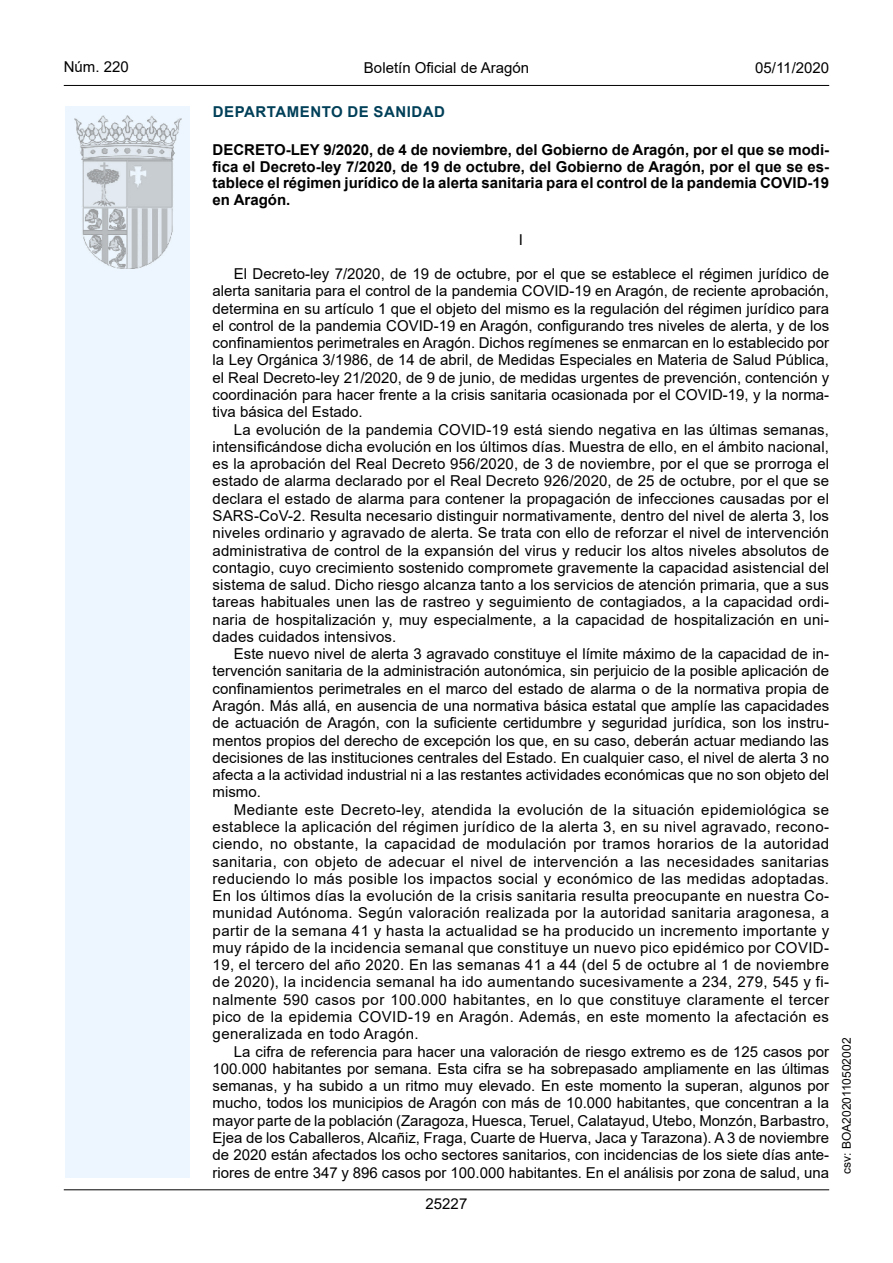
<style>
.page{position:relative;width:893px;height:1263px;background:#fff}
.page>*{position:absolute;margin:0;border:0;box-sizing:border-box;transform-origin:0 0}
.inicio_de_parrafo{font:15px/17.2px "Arial";color:#000;text-align:justify}
.Titulo_text{font:700 15px/16.5px "Arial";color:#000;text-align:justify}
.estilo_head-c{font:15px "Arial";color:#000}
.emisor_text{font:700 15px "Arial";letter-spacing:.035em;color:#003f58}
.estilo_head-d{font:15px "Arial";color:#000}
.estilo_head-i{font:15px "Arial";color:#000}
.center{font:15px "Arial";color:#000}
.estilo_head-i-2{font:12px "Arial";color:#000}
</style>
<div class="page">
<hr style="left:64px;top:1189px;width:765px;height:1px;background:#000">
<hr style="left:64px;top:85px;width:765px;height:1px;background:#000">
<div style="left:65px;top:106px;width:125px;height:1072px;background:#edf6fe"></div>
<img style="left:75px;top:115px;width:106px;height:153px">
<p class="estilo_head-i" style="left:64px;top:57px;width:67px">Núm. 220</p>
<p class="estilo_head-c" style="left:364px;top:57px;width:167px">Boletín Oficial de Aragón</p>
<p class="estilo_head-d" style="left:755px;top:57px;width:75px">05/11/2020</p>
<p class="emisor_text" style="left:213px;top:101px;width:234px">DEPARTAMENTO DE SANIDAD</p>
<p class="Titulo_text" style="left:213px;top:142px;width:618px">DECRETO-LEY 9/2020, de 4 de noviembre, del Gobierno de Aragón, por el que se modi&shy;fica el Decreto-ley 7/2020, de 19 de octubre, del Gobierno de Aragón, por el que se es&shy;tablece el régimen jurídico de la alerta sanitaria para el control de la pandemia COVID-19 en Aragón.</p>
<p class="center" style="left:519px;top:229px;width:6px">I</p>
<p class="inicio_de_parrafo" style="left:213px;top:265px;width:618px;text-indent:21px">El Decreto-ley 7/2020, de 19 de octubre, por el que se establece el régimen jurídico de alerta sanitaria para el control de la pandemia COVID-19 en Aragón, de reciente aprobación, determina en su artículo 1 que el objeto del mismo es la regulación del régimen jurídico para el control de la pandemia COVID-19 en Aragón, configurando tres niveles de alerta, y de los confinamientos perimetrales en Aragón. Dichos regímenes se enmarcan en lo establecido por la Ley Orgánica 3/1986, de 14 de abril, de Medidas Especiales en Materia de Salud Pública, el Real Decreto-ley 21/2020, de 9 de junio, de medidas urgentes de prevención, contención y coordinación para hacer frente a la crisis sanitaria ocasionada por el COVID-19, y la norma&shy;tiva básica del Estado.</p>
<p class="inicio_de_parrafo" style="left:213px;top:421px;width:618px;text-indent:21px">La evolución de la pandemia COVID-19 está siendo negativa en las últimas semanas, intensificándose dicha evolución en los últimos días. Muestra de ello, en el ámbito nacional, es la aprobación del Real Decreto 956/2020, de 3 de noviembre, por el que se prorroga el estado de alarma declarado por el Real Decreto 926/2020, de 25 de octubre, por el que se declara el estado de alarma para contener la propagación de infecciones causadas por el SARS-CoV-2. Resulta necesario distinguir normativamente, dentro del nivel de alerta 3, los niveles ordinario y agravado de alerta. Se trata con ello de reforzar el nivel de intervención administrativa de control de la expansión del virus y reducir los altos niveles absolutos de contagio, cuyo crecimiento sostenido compromete gravemente la capacidad asistencial del sistema de salud. Dicho riesgo alcanza tanto a los servicios de atención primaria, que a sus tareas habituales unen las de rastreo y seguimiento de contagiados, a la capacidad ordi&shy;naria de hospitalización y, muy especialmente, a la capacidad de hospitalización en uni&shy;dades cuidados intensivos.</p>
<p class="inicio_de_parrafo" style="left:213px;top:645px;width:618px;text-indent:21px">Este nuevo nivel de alerta 3 agravado constituye el límite máximo de la capacidad de in&shy;tervención sanitaria de la administración autonómica, sin perjuicio de la posible aplicación de confinamientos perimetrales en el marco del estado de alarma o de la normativa propia de Aragón. Más allá, en ausencia de una normativa básica estatal que amplíe las capacidades de actuación de Aragón, con la suficiente certidumbre y seguridad jurídica, son los instru&shy;mentos propios del derecho de excepción los que, en su caso, deberán actuar mediando las decisiones de las instituciones centrales del Estado. En cualquier caso, el nivel de alerta 3 no afecta a la actividad industrial ni a las restantes actividades económicas que no son objeto del mismo.</p>
<p class="inicio_de_parrafo" style="left:213px;top:801px;width:618px;text-indent:21px">Mediante este Decreto-ley, atendida la evolución de la situación epidemiológica se establece la aplicación del régimen jurídico de la alerta 3, en su nivel agravado, recono&shy;ciendo, no obstante, la capacidad de modulación por tramos horarios de la autoridad sanitaria, con objeto de adecuar el nivel de intervención a las necesidades sanitarias reduciendo lo más posible los impactos social y económico de las medidas adoptadas.<br>En los últimos días la evolución de la crisis sanitaria resulta preocupante en nuestra Co&shy;munidad Autónoma. Según valoración realizada por la autoridad sanitaria aragonesa, a partir de la semana 41 y hasta la actualidad se ha producido un incremento importante y muy rápido de la incidencia semanal que constituye un nuevo pico epidémico por COVID-19, el tercero del año 2020. En las semanas 41 a 44 (del 5 de octubre al 1 de noviembre de 2020), la incidencia semanal ha ido aumentando sucesivamente a 234, 279, 545 y fi&shy;nalmente 590 casos por 100.000 habitantes, en lo que constituye claramente el tercer pico de la epidemia COVID-19 en Aragón. Además, en este momento la afectación es generalizada en todo Aragón.</p>
<p class="inicio_de_parrafo" style="left:213px;top:1042px;width:618px;text-indent:21px">La cifra de referencia para hacer una valoración de riesgo extremo es de 125 casos por 100.000 habitantes por semana. Esta cifra se ha sobrepasado ampliamente en las últimas semanas, y ha subido a un ritmo muy elevado. En este momento la superan, algunos por mucho, todos los municipios de Aragón con más de 10.000 habitantes, que concentran a la mayor parte de la población (Zaragoza, Huesca, Teruel, Calatayud, Utebo, Monzón, Barbastro, Ejea de los Caballeros, Alcañ iz, Fraga, Cuarte de Huerva, Jaca y Tarazona). A 3 de noviembre de 2020 están afectados los ocho sectores sanitarios, con incidencias de los siete días ante&shy;riores de entre 347 y 896 casos por 100.000 habitantes. En el análisis por zona de salud, una</p>
<p class="estilo_head-i-2" style="left:838px;top:1174px;width:137px;rotate:-90deg">csv: BOA2020110502002</p>
<p class="inicio_de_parrafo" style="left:426px;top:1195px;width:43px">25227</p>
</div>
